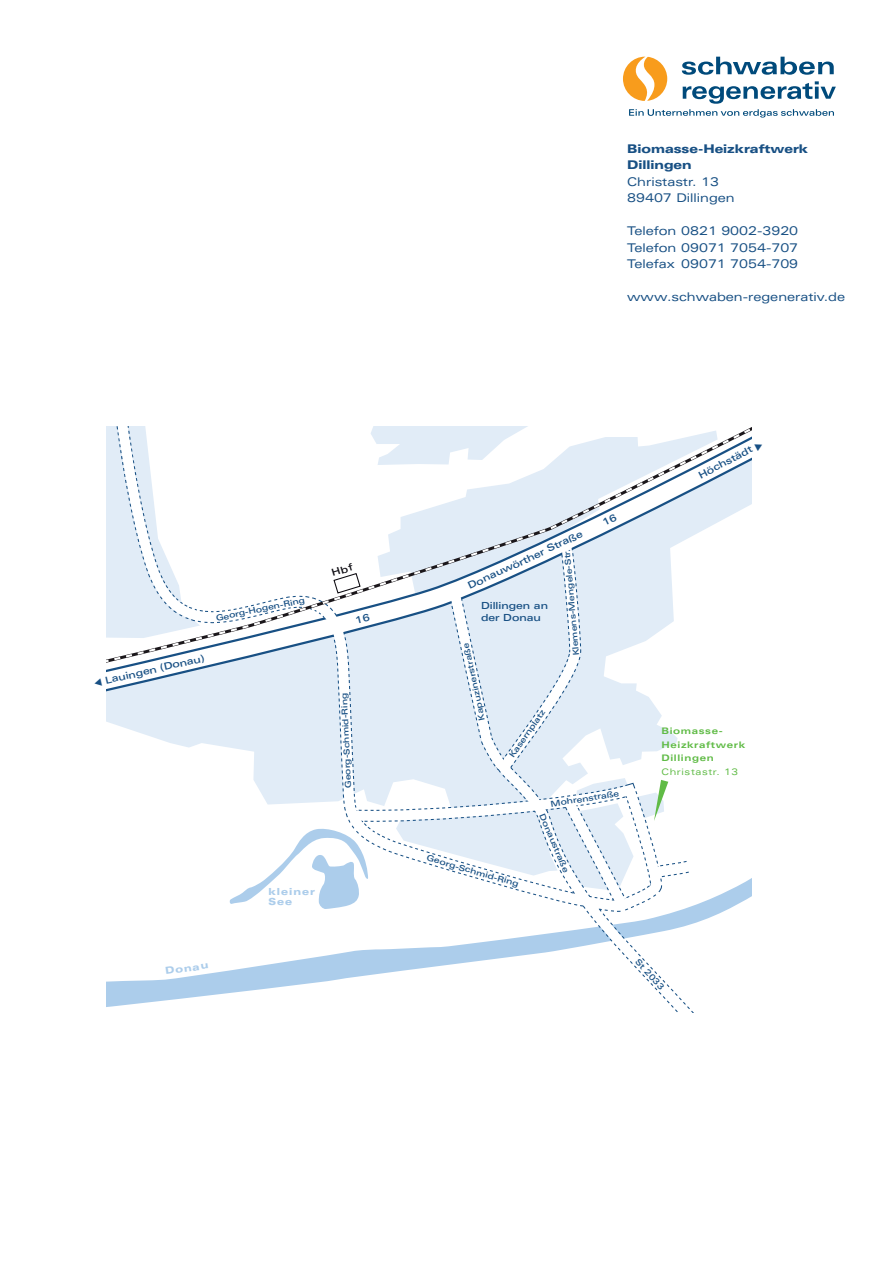
<style>
.page{position:relative;width:893px;height:1263px;background:#fff}
.page>*{position:absolute;margin:0;border:0;box-sizing:border-box;transform-origin:0 0}
.t1{font:12px/16.5px "LT Univers Extd";color:#185084}
.t2{font:800 12px/16.5px "LT Univers Extd";color:#185084}
.t3{font:500 9.75px "LT Univers Extd";color:#185084}
.t4{font:800 9.75px/10.5px "LT Univers Extd";letter-spacing:.1em;color:#accdeb}
.t5{font:700 9px/13.5px "LT Univers Extd";letter-spacing:.07em;color:#60bb46}
.t6{font:9px "LT Univers Extd";letter-spacing:.07em;color:#60bb46}
.t7{font:500 8.25px "LT Univers Extd";color:#185084}
</style>
<div class="page">
<svg style="left:106px;top:878px;width:646px;height:129px"></svg>
<svg style="left:492px;top:878px;width:234px;height:135px"></svg>
<svg style="left:110px;top:702px;width:119px;height:209px"></svg>
<svg style="left:106px;top:666px;width:123px;height:36px"></svg>
<svg style="left:106px;top:426px;width:646px;height:239px"></svg>
<svg style="left:623px;top:57px;width:213px;height:61px"></svg>
<svg style="left:603px;top:513px;width:14px;height:12px"></svg>
<svg style="left:229px;top:563px;width:474px;height:357px"></svg>
<p class="t7" style="left:215px;top:613px;width:92px;rotate:-12deg">Georg-Hogen-Ring</p>
<p class="t3" style="left:104px;top:675px;width:104px;rotate:-13deg">L auingen (Donau)</p>
<p class="t7" style="left:344px;top:788px;width:97px;rotate:-93deg">Georg-Schmid-Ring</p>
<p class="t4" style="left:164px;top:966px;width:45px;rotate:-8deg">Donau</p>
<p class="t4" style="left:269px;top:886px;width:48px">kleiner<br>See</p>
<h1 class="t2" style="left:627px;top:140px;width:182px">Biomasse-Heizkraftwerk<br>Dillingen</h1>
<h1 class="t1" style="left:627px;top:173px;width:109px">Christastr. 13<br>89407 Dillingen</h1>
<h1 class="t1" style="left:627px;top:223px;width:172px;text-align:justify">Telefon 0821 9002-3920<br>Telefon 09071 7054-707<br>Telefax 09071 7054-709</h1>
<h1 class="t1" style="left:627px;top:289px;width:219px">www.schwaben-regenerativ.de</h1>
<p class="t3" style="left:466px;top:581px;width:127px;rotate:-25deg">Donauw örther Straße</p>
<p class="t7" style="left:571px;top:656px;width:110px;rotate:-95deg">Klemens-Mengele-Str.</p>
<p class="t3" style="left:481px;top:600px;width:69px">Dillingen an</p>
<p class="t3" style="left:481px;top:612px;width:61px">der Donau</p>
<p class="t7" style="left:477px;top:721px;width:81px;rotate:-102deg">Kapuzinerstraße</p>
<p class="t7" style="left:507px;top:754px;width:58px;rotate:-55deg">Kasernplatz</p>
<p class="t7" style="left:428px;top:853px;width:97px;rotate:16deg">Georg-Schmid-Ring</p>
<p class="t7" style="left:550px;top:799px;width:71px;rotate:-9deg">Mohrenstraße</p>
<p class="t7" style="left:547px;top:812px;width:64px;rotate:67deg">Donaustraße</p>
<p class="t3" style="left:697px;top:471px;width:61px;rotate:-28deg">Höchstädt</p>
<p class="t5" style="left:661px;top:724px;width:85px">Biomasse-<br>Heizkraftwerk<br>Dillingen</p>
<p class="t6" style="left:661px;top:766px;width:78px">Christastr. 13</p>
<p class="t7" style="left:640px;top:957px;width:37px;rotate:47deg">St 2033</p>
</div>
